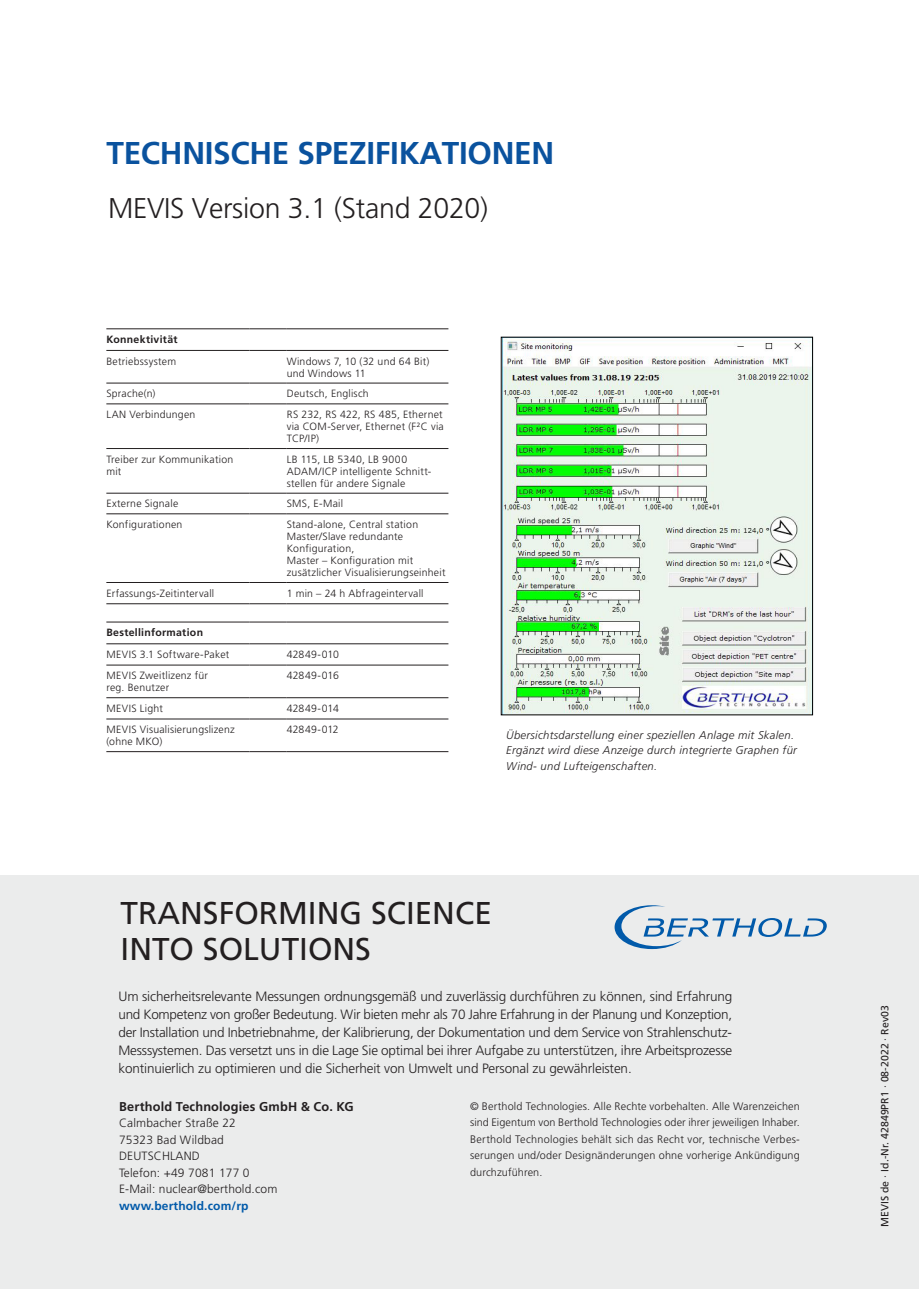
<style>
.page{position:relative;width:919px;height:1289px;background:#fff}
.page>*{position:absolute;margin:0;border:0;box-sizing:border-box;transform-origin:0 0}
.t1{font:31.5px/35.5px "Frutiger LT Std";color:#231f20}
.t2{font:700 31.5px "Frutiger LT Std";letter-spacing:-.01em;color:#0a529e}
.t3{font:300 28.5px "Frutiger LT Std";letter-spacing:-.01em;color:#231f20}
.t4{font:300 13.5px/18px "Frutiger LT Std";letter-spacing:-.01em;color:#231f20;text-align:justify}
.t5{font:700 12.75px "Frutiger LT Std";letter-spacing:.01em;color:#231f20}
.t6{font:300 12px/16.5px "Frutiger LT Std";letter-spacing:.01em;color:#231f20}
.t7{font:700 12px "Frutiger LT Std";letter-spacing:.01em;color:#015aaa}
.t8{font:italic 300 11.25px/15.8px "Frutiger LT Std";letter-spacing:.025em;color:#231f20}
.t9{font:300 10.8px/16.5px "Frutiger LT Std";letter-spacing:.015em;color:#231f20;text-align:justify}
.t10{font:300 10.5px/12px "Frutiger LT Std";letter-spacing:.025em;color:#231f20}
.t11{font:10.5px "Frutiger LT Std";letter-spacing:.005em;color:#231f20}
.t12{font:700 10.5px "Frutiger LT Std";letter-spacing:.03em;color:#231f20}
</style>
<div class="page">
<img style="left:503px;top:339px;width:307px;height:374px">
<div style="left:0;top:875px;width:918px;height:413px;background:#ebecec"></div>
<hr style="left:106px;top:383px;width:143px;height:1px;background:#231f20">
<hr style="left:249px;top:383px;width:38px;height:1px;background:#231f20">
<hr style="left:287px;top:383px;width:161px;height:1px;background:#231f20">
<hr style="left:106px;top:403px;width:143px;height:1px;background:#231f20">
<hr style="left:249px;top:403px;width:38px;height:1px;background:#231f20">
<hr style="left:287px;top:403px;width:161px;height:1px;background:#231f20">
<hr style="left:106px;top:448px;width:143px;height:1px;background:#231f20">
<hr style="left:249px;top:448px;width:38px;height:1px;background:#231f20">
<hr style="left:287px;top:448px;width:161px;height:1px;background:#231f20">
<hr style="left:106px;top:493px;width:143px;height:1px;background:#231f20">
<hr style="left:249px;top:493px;width:38px;height:1px;background:#231f20">
<hr style="left:287px;top:493px;width:161px;height:1px;background:#231f20">
<hr style="left:106px;top:513px;width:143px;height:1px;background:#231f20">
<hr style="left:249px;top:513px;width:38px;height:1px;background:#231f20">
<hr style="left:287px;top:513px;width:161px;height:1px;background:#231f20">
<hr style="left:106px;top:582px;width:143px;height:1px;background:#231f20">
<hr style="left:249px;top:582px;width:38px;height:1px;background:#231f20">
<hr style="left:287px;top:582px;width:161px;height:1px;background:#231f20">
<hr style="left:106px;top:603px;width:143px;height:1px;background:#231f20">
<hr style="left:249px;top:603px;width:38px;height:1px;background:#231f20">
<hr style="left:287px;top:603px;width:161px;height:1px;background:#231f20">
<hr style="left:106px;top:350px;width:143px;height:1px;background:#231f20">
<hr style="left:249px;top:350px;width:38px;height:1px;background:#231f20">
<hr style="left:287px;top:350px;width:161px;height:1px;background:#231f20">
<hr style="left:106px;top:328px;width:143px;height:1px;background:#231f20">
<hr style="left:249px;top:328px;width:38px;height:1px;background:#231f20">
<hr style="left:287px;top:328px;width:161px;height:1px;background:#231f20">
<hr style="left:106px;top:664px;width:143px;height:1px;background:#231f20">
<hr style="left:249px;top:664px;width:38px;height:1px;background:#231f20">
<hr style="left:287px;top:664px;width:161px;height:1px;background:#231f20">
<hr style="left:106px;top:697px;width:143px;height:1px;background:#231f20">
<hr style="left:249px;top:697px;width:38px;height:1px;background:#231f20">
<hr style="left:287px;top:697px;width:161px;height:1px;background:#231f20">
<hr style="left:106px;top:718px;width:143px;height:1px;background:#231f20">
<hr style="left:249px;top:718px;width:38px;height:1px;background:#231f20">
<hr style="left:287px;top:718px;width:161px;height:1px;background:#231f20">
<hr style="left:106px;top:751px;width:143px;height:1px;background:#231f20">
<hr style="left:249px;top:751px;width:38px;height:1px;background:#231f20">
<hr style="left:287px;top:751px;width:161px;height:1px;background:#231f20">
<hr style="left:106px;top:643px;width:143px;height:1px;background:#231f20">
<hr style="left:249px;top:643px;width:38px;height:1px;background:#231f20">
<hr style="left:287px;top:643px;width:161px;height:1px;background:#231f20">
<hr style="left:106px;top:621px;width:143px;height:1px;background:#231f20">
<hr style="left:249px;top:621px;width:38px;height:1px;background:#231f20">
<hr style="left:287px;top:621px;width:161px;height:1px;background:#231f20">
<svg style="left:614px;top:905px;width:212px;height:44px"></svg>
<h1 class="t2" style="left:107px;top:134px;width:449px">TECHNISCHE SPEZIFIKATIONEN</h1>
<h2 class="t3" style="left:108px;top:192px;width:381px">MEVIS Version 3.1 (Stand 2020)</h2>
<p class="t12" style="left:106px;top:333px;width:73px">Konnektivität</p>
<p class="t10" style="left:106px;top:355px;width:71px">Betriebssystem</p>
<p class="t10" style="left:287px;top:355px;width:144px">Windows 7, 10 (32 und 64 Bit) und Windows 11</p>
<p class="t10" style="left:106px;top:388px;width:51px">Sprache(n)</p>
<p class="t10" style="left:287px;top:388px;width:83px">Deutsch, Englisch</p>
<p class="t10" style="left:106px;top:408px;width:91px">LAN Verbindungen</p>
<p class="t10" style="left:287px;top:408px;width:158px;text-align:justify">RS 232, RS 422, RS 485, Ethernet via COM-Server, Ethernet (F²C via TCP/IP)</p>
<p class="t10" style="left:106px;top:453px;width:128px">Treiber zur Kommunikation mit</p>
<p class="t10" style="left:287px;top:453px;width:146px">LB 115, LB 5340, LB 9000<br>ADAM/ICP intelligente Schnitt&shy;stellen für andere Signale</p>
<p class="t10" style="left:106px;top:498px;width:73px">Externe Signale</p>
<p class="t10" style="left:287px;top:498px;width:58px">SMS, E-Mail</p>
<p class="t10" style="left:106px;top:518px;width:78px">Konfigurationen</p>
<p class="t10" style="left:287px;top:518px;width:160px">Stand-alone, Central station<br>Master/Slave redundante<br>Konfiguration,<br>Master – Konfiguration mit zusätzlicher Visualisierungseinheit</p>
<p class="t10" style="left:106px;top:587px;width:109px">Erfassungs-Zeitintervall</p>
<p class="t10" style="left:287px;top:587px;width:138px">1 min – 24 h Abfrageintervall</p>
<p class="t12" style="left:106px;top:626px;width:98px">Bestellinformation</p>
<p class="t10" style="left:106px;top:648px;width:124px">MEVIS 3.1 Software-Paket</p>
<p class="t10" style="left:287px;top:648px;width:54px">42849-010</p>
<p class="t10" style="left:106px;top:670px;width:103px">MEVIS Zweitlizenz für reg. Benutzer</p>
<p class="t10" style="left:287px;top:670px;width:54px">42849-016</p>
<p class="t10" style="left:106px;top:702px;width:58px">MEVIS Light</p>
<p class="t10" style="left:287px;top:702px;width:54px">42849-014</p>
<p class="t10" style="left:106px;top:723px;width:130px">MEVIS Visualisierungslizenz (ohne MKO)</p>
<p class="t10" style="left:287px;top:723px;width:53px">42849-012</p>
<p class="t8" style="left:506px;top:727px;width:292px">Übersichtsdarstellung einer speziellen Anlage mit Skalen.<br>Ergänzt wird diese Anzeige durch integrierte Graphen für<br>Wind- und Lufteigenschaften.</p>
<h1 class="t1" style="left:121px;top:895px;width:373px">TRANSFORMING SCIENCE<br>INTO SOLUTIONS</h1>
<p class="t4" style="left:118px;top:987px;width:615px">Um sicherheitsrelevante Messungen ordnungsgemäß und zuverlässig durchführen zu können, sind Erfahrung und Kompetenz von großer Bedeutung. Wir bieten mehr als 70 Jahre Erfahrung in der Planung und Konzeption, der Installation und Inbetriebnahme, der Kalibrierung, der Dokumentation und dem Service von Strahlenschutz-Messsystemen. Das versetzt uns in die Lage Sie optimal bei ihrer Aufgabe zu unterstützen, ihre Arbeitsprozesse kontinuierlich zu optimieren und die Sicherheit von Umwelt und Personal zu gewährleisten.</p>
<p class="t5" style="left:119px;top:1098px;width:236px">Berthold Technologies GmbH &amp; Co. KG</p>
<p class="t6" style="left:119px;top:1114px;width:160px">Calmbacher Straße 22<br>75323 Bad Wildbad<br>DEUTSCHLAND<br>Telefon: +49 7081 177 0<br>E-Mail: nuclear@berthold.com</p>
<p class="t7" style="left:119px;top:1198px;width:131px">www.berthold.com/rp</p>
<p class="t9" style="left:470px;top:1097px;width:331px">© Berthold Technologies. Alle Rechte vorbehalten. Alle Warenzeichen sind Eigentum von Berthold Technologies oder ihrer jeweiligen Inhaber.<br>Berthold Technologies behält sich das Recht vor, technische Verbes&shy;serungen und/oder Designänderungen ohne vorherige Ankündigung durchzuführen.</p>
<p class="t11" style="left:878px;top:1227px;width:223px;rotate:-90deg">MEVIS de · Id.-Nr. 42849PR1 · 08-2022 · Rev03</p>
</div>
